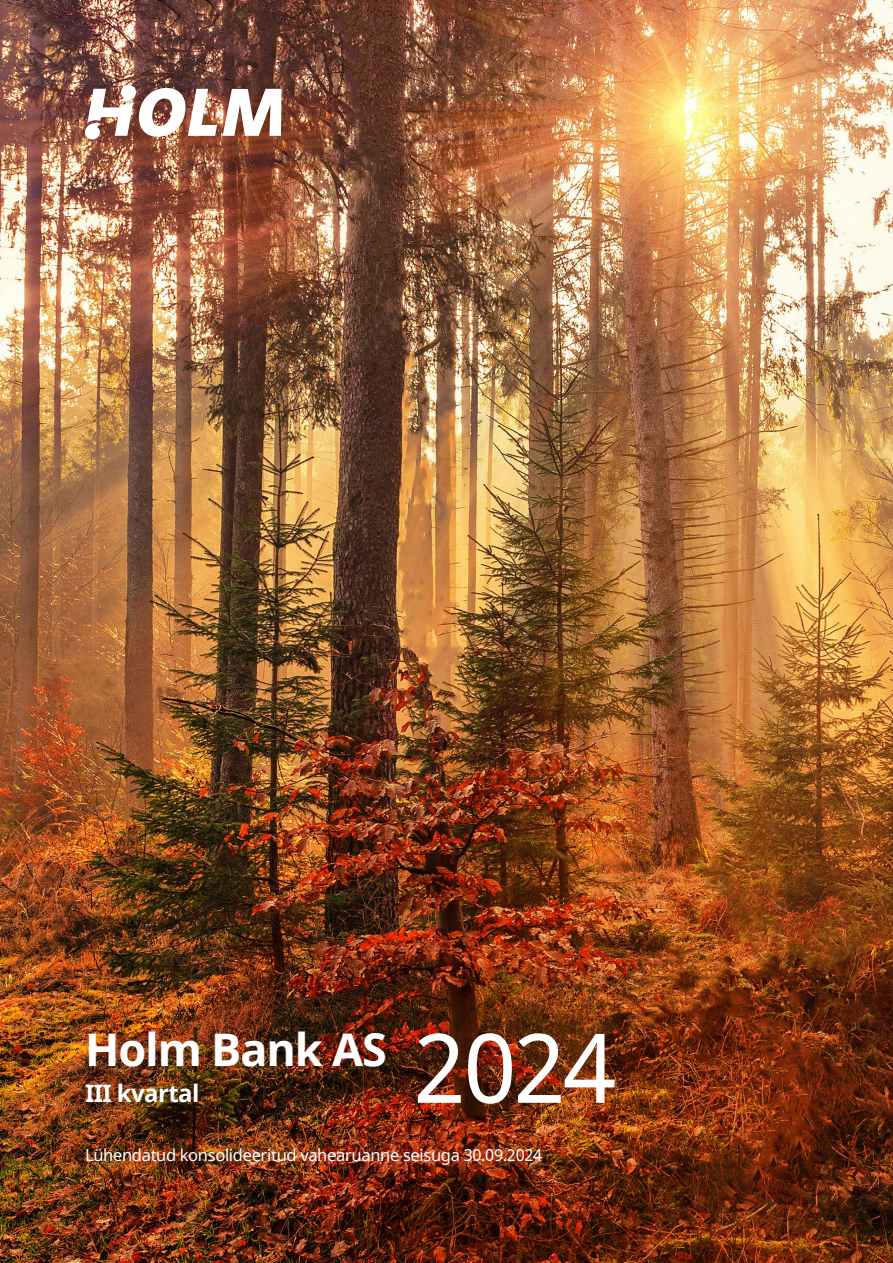
<style>
.page{position:relative;width:893px;height:1263px;background:#fff}
.page>*{position:absolute;margin:0;border:0;box-sizing:border-box;transform-origin:0 0}
.t1{font:96px "Noto Sans";color:#fff}
.t2{font:700 45px "Noto Sans";letter-spacing:-.025em;color:#fff}
.t3{font:700 24px "Noto Sans";letter-spacing:-.025em;color:#fff}
.t4{font:16.5px "Noto Sans";letter-spacing:-.02em;color:#fff}
</style>
<div class="page">
<img style="left:0;top:0;width:893px;height:1263px">
<svg style="left:223px;top:89px;width:58px;height:47px"></svg>
<img style="left:85px;top:85px;width:132px;height:54px">
<p class="t2" style="left:85px;top:1018px;width:303px">Holm Bank AS</p>
<p class="t3" style="left:85px;top:1077px;width:116px">III kvartal</p>
<p class="t1" style="left:413px;top:1002px;width:204px">2024</p>
<p class="t4" style="left:85px;top:1143px;width:459px">Lühendatud konsolideeritud vahearuanne seisuga 30.09.2024</p>
</div>
